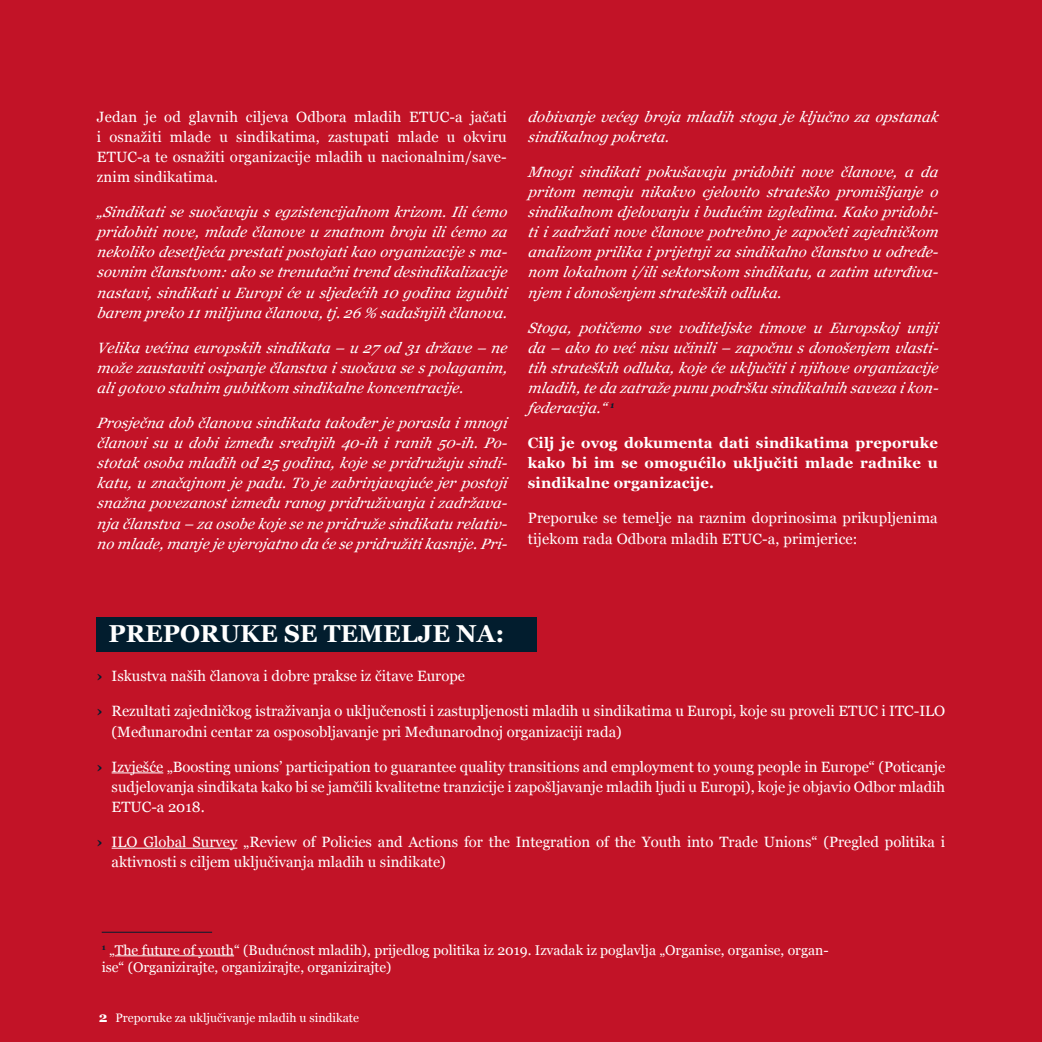
<style>
.page{position:relative;width:1042px;height:1042px;background:#c21327}
.page>*{position:absolute;margin:0;border:0;box-sizing:border-box;transform-origin:0 0}
.t1{font:700 24.5px "Georgia";color:#fff}
.t2{font:italic 14.88px/20.1px "Georgia";letter-spacing:.01em;color:#fff;text-align:justify}
.t3{font:14.88px/20.1px "Georgia";color:#fff}
.t4{font:700 14.88px/20.1px "Georgia";letter-spacing:.01em;color:#fff;text-align:justify}
.t5{font:14px/17.5px "Georgia";color:#fff}
.t6{font:12.25px "Georgia";color:#fff}
.s1{font-weight:700;color:#021d2e}
.s2{font-weight:700;font-size:14px}
</style>
<div class="page">
<hr style="left:115px;top:955px;width:119px;height:1px;background:#fff">
<hr style="left:102px;top:932px;width:110px;height:1px;background:#021d2e">
<hr style="left:112px;top:772px;width:51px;height:1px;background:#fff">
<hr style="left:112px;top:848px;width:125px;height:1px;background:#fff">
<div style="left:97px;top:617px;width:440px;height:35px;background:#021d2e"></div>
<p class="t3" style="left:97px;top:106px;width:411px;text-align:justify">Jedan je od glavnih ciljeva Odbora mladih ETUC-a jačati i osnažiti mlade u sindikatima, zastupati mlade u okviru ETUC-a te osnažiti organizacije mladih u nacionalnim/save&shy;znim sindikatima.</p>
<p class="t2" style="left:97px;top:201px;width:415px">„ Sindikati se suočavaju s egzistencijalnom krizom. Ili ćemo p ridobiti nove, mlade članove u znatnom broju ili ćemo za nekoliko desetljeća p restatip ostojatikao organizacije s ma&shy;sovnim članstvom:ako se trenutačnitrend desindikalizacije nastavi, sindikati u Europ i će u sljedećih 10 godina izgubiti barem p reko 11 milijuna članova,tj.26 % sadašnjih članova.</p>
<p class="t2" style="left:97px;top:337px;width:415px">Velika većina europ skih sindikata – u 27 od 31 države – ne može zaustavitiosipanje članstva isuočava se s polaganim, aligotovo stalnim gubitkom sindikalne koncentracije.</p>
<p class="t2" style="left:97px;top:412px;width:415px">Prosječna dob članova sindikata također je porasla i mnogi članovi su u dobi između srednjih 40-ih i ranih 50-ih. Po&shy;stotak osoba mlađih od 25 godina, koje se p ridružuju sindi&shy;katu, u značajnom je p adu. To je zabrinjavajuće jer p ostoji snažna p ovezanostizmeđu ranog p ridruživanja izadržava&shy;nja članstva – za osobe koje se ne p ridruže sindikatu relativ&shy;no mlade,manje je vjerojatno da će se p ridružitikasnije.Pri-</p>
<p class="t2" style="left:528px;top:106px;width:415px">dobivanje većeg broja mladih stoga je ključno za opstanak sindikalnog p okreta.</p>
<p class="t2" style="left:528px;top:161px;width:415px">Mnogi sindikati p okušavaju p ridobiti nove članove, a da p ritom nemaju nikakvo cjelovito strateško p romišljanje o sindikalnom djelovanju i budućim izgledima. Kako p ridobi&shy;ti i zadržati nove članove p otrebno je zap očeti zajedničkom analizom p rilika i p rijetnji za sindikalno članstvo u određe&shy;nom lokalnom i/ili sektorskom sindikatu, a zatim utvrđiva&shy;njem idonošenjem strateških odluka.</p>
<p class="t2" style="left:528px;top:317px;width:415px">Stoga, p otičemo sve voditeljske timove u Europ skoj uniji da – ako to već nisu učinili – zap očnu s donošenjem vlasti&shy;tih strateških odluka, koje će uključiti i njihove organizacije mladih,te da zatraže p unu p odršku sindikalnih saveza ikon&shy;federacija.“ <sup>1</sup></p>
<p class="t4" style="left:528px;top:432px;width:411px">Cilj je ovog dokumenta dati sindikatima preporuke kako bi im se omogućilo uključiti mlade radnike u sindikalne organizacije.</p>
<p class="t3" style="left:528px;top:507px;width:411px">Preporuke se temelje na raznim doprinosima prikupljenima tijekom rada Odbora mladih ETUC-a, primjerice:</p>
<h1 class="t1" style="left:108px;top:615px;width:397px">PREPORUKE SE TEMELJE NA:</h1>
<p class="t3" style="left:97px;top:665px;width:370px"><span class="s1">›</span> Iskustva naših članova i dobre prakse iz čitave Europe</p>
<p class="t3" style="left:112px;top:700px;width:835px;text-indent:-15px"><span class="s1">›</span> Rezultati zajedničkog istraživanja o uključenosti i zastupljenosti mladih u sindikatima u Europi, koje su proveli ETUC i ITC-ILO (Međunarodni centar za osposobljavanje pri Međunarodnoj organizaciji rada)</p>
<p class="t3" style="left:112px;top:756px;width:835px;text-align:justify;text-indent:-15px"><span class="s1">›</span> Izvješće „Boosting unions’ participation to guarantee quality transitions and employment to young people in Europe“ (Poticanje sudjelovanja sindikata kako bi se jamčili kvalitetne tranzicije i zapošljavanje mladih ljudi u Europi), koje je objavio Odbor mladih ETUC-a 2018.</p>
<p class="t3" style="left:112px;top:831px;width:835px;text-indent:-15px"><span class="s1">›</span> ILO Global Survey „Review of Policies and Actions for the Integration of the Youth into Trade Unions“ (Pregled politika i aktivnosti s ciljem uključivanja mladih u sindikate)</p>
<p class="t5" style="left:102px;top:940px;width:728px"><sup>1</sup> „The future of youth“ (Budućnost mladih), prijedlog politika iz 2019. Izvadak iz poglavlja „Organise, organise, organ&shy;ise“ (Organizirajte, organizirajte, organizirajte)</p>
<p class="t6" style="left:99px;top:1008px;width:262px"><span class="s2">2</span> Preporuke za uključivanje mladih u sindikate</p>
</div>
